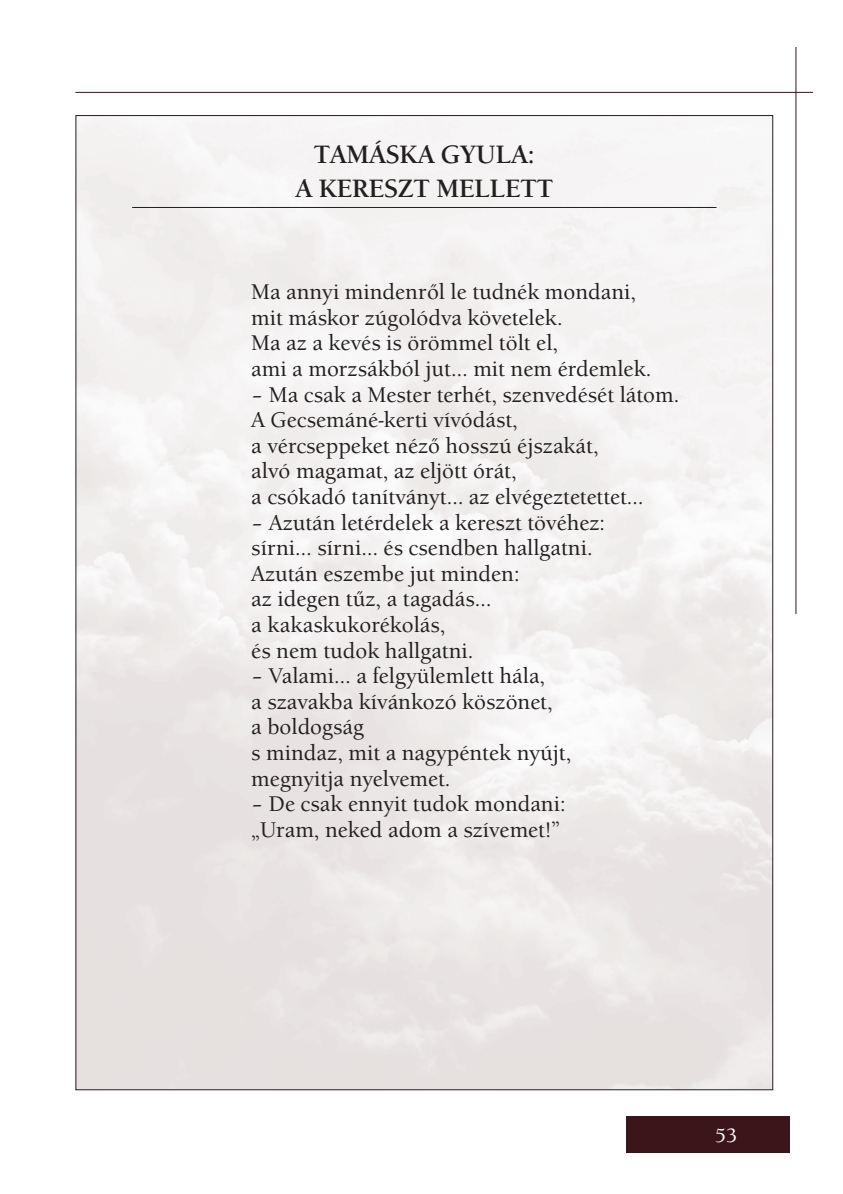
<style>
.page{position:relative;width:843px;height:1194px;background:#fff}
.page>*{position:absolute;margin:0;border:0;box-sizing:border-box;transform-origin:0 0}
.t1{font:700 26px/34px "Berkeley Old Sty Itc TEE";color:#231f20;text-align:center}
.t2{font:500 22px/25.6px "Berkeley Old Sty Itc TEE";color:#231f20}
.t3{font:500 20px "Berkeley Old Sty Itc TEE";color:#fff}
</style>
<div class="page">
<div style="left:626px;top:1116px;width:164px;height:37px;background:#3b1519"></div>
<hr style="left:75px;top:92px;width:737px;height:1px;background:#3b1519">
<hr style="left:795px;top:47px;width:1px;height:567px;background:#3b1519">
<hr style="left:132px;top:207px;width:584px;height:1px;background:#3b1519">
<p class="t1" style="left:295px;top:137px;width:259px">TAMÁSKA GYULA:<br>A KERESZT MELLETT</p>
<p class="t2" style="left:251px;top:279px;width:401px">Ma annyi mindenről le tudnék mondani, mit máskor zúgolódva követelek.<br>Ma az a kevés is örömmel tölt el,<br>ami a morzsákból jut… mit nem érdemlek.</p>
<p class="t2" style="left:251px;top:381px;width:429px">– Ma csak a Mester terhét, szenvedését látom.<br>A Gecsemáné-kerti vívódást,<br>a vércseppeket néző hosszú éjszakát,<br>alvó magamat, az eljött órát,<br>a csókadó tanítványt… az elvégeztetettet…</p>
<p class="t2" style="left:251px;top:510px;width:355px">– Azután letérdelek a kereszt tövéhez: sírni… sírni… és csendben hallgatni.<br>Azután eszembe jut minden:<br>az idegen tűz, a tagadás…<br>a kakaskukorékolás,<br>és nem tudok hallgatni.</p>
<p class="t2" style="left:251px;top:663px;width:321px">– Valami… a felgyülemlett hála,<br>a szavakba kívánkozó köszönet,<br>a boldogság<br>s mindaz, mit a nagypéntek nyújt, megnyitja nyelvemet.</p>
<p class="t2" style="left:251px;top:791px;width:316px">– De csak ennyit tudok mondani: „Uram, neked adom a szívemet!”</p>
<p class="t3" style="left:715px;top:1124px;width:24px">53</p>
</div>
